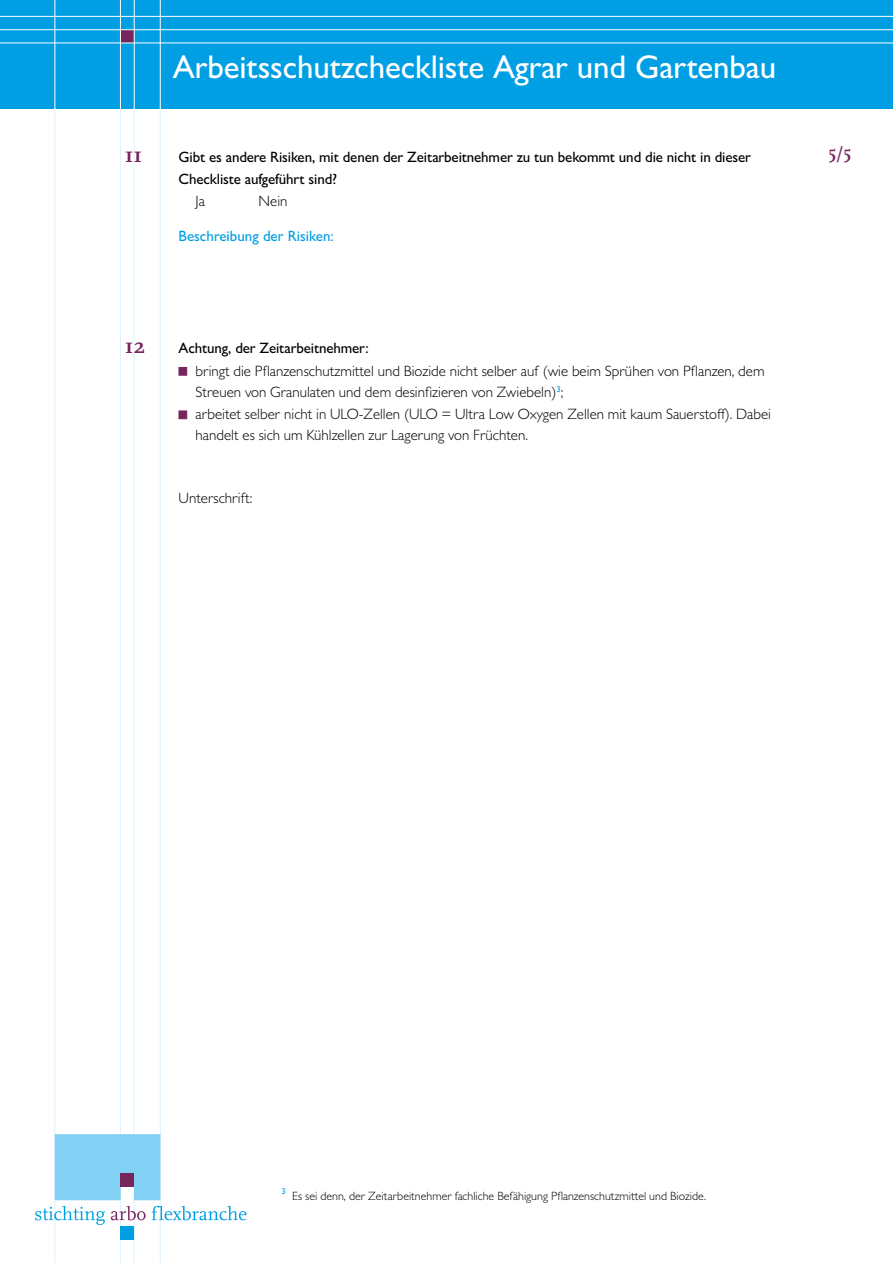
<style>
.page{position:relative;width:893px;height:1263px;background:#fff}
.page>*{position:absolute;margin:0;border:0;box-sizing:border-box;transform-origin:0 0}
.t1{font:500 33px "Gill Sans MT Pro";letter-spacing:-.005em;color:#fff}
.t2{font:700 22.5px "Scala";color:#77265b}
.t3{font:700 18px "Scala";color:#77265b}
.t4{font:300 15px/21px "Gill Sans MT Pro";color:#000}
.t5{font:500 15px "Gill Sans MT Pro";letter-spacing:-.01em;color:#000}
.t6{font:500 15px "Gill Sans MT Pro";color:#009fe3}
.t7{font:300 12px "Gill Sans MT Pro";color:#000}
.t8{font:500 8.7px "Gill Sans MT Pro";color:#009fe3}
</style>
<div class="page">
<div style="left:0;top:0;width:893px;height:108px;background:#009fe3"></div>
<div style="left:120px;top:30px;width:14px;height:13px;background:#77265b"></div>
<hr style="left:0;top:43px;width:893px;height:1px;background:#fff">
<hr style="left:0;top:29px;width:893px;height:1px;background:#fff">
<hr style="left:0;top:16px;width:893px;height:1px;background:#fff">
<hr style="left:160px;top:0;width:1px;height:108px;background:#fff">
<hr style="left:120px;top:0;width:1px;height:108px;background:#fff">
<hr style="left:54px;top:0;width:1px;height:108px;background:#fff">
<hr style="left:134px;top:0;width:1px;height:108px;background:#fff">
<hr style="left:160px;top:108px;width:1px;height:1155px;background:#dff2fd">
<hr style="left:120px;top:108px;width:1px;height:1155px;background:#dff2fd">
<hr style="left:54px;top:108px;width:1px;height:1155px;background:#dff2fd">
<hr style="left:134px;top:108px;width:1px;height:1155px;background:#dff2fd">
<svg style="left:35px;top:1206px;width:70px;height:19px"></svg>
<svg style="left:111px;top:1206px;width:35px;height:14px"></svg>
<svg style="left:152px;top:1206px;width:95px;height:14px"></svg>
<div style="left:55px;top:1134px;width:105px;height:66px;background:#83d0f5"></div>
<div style="left:121px;top:1174px;width:13px;height:13px;background:#77265b"></div>
<div style="left:121px;top:1227px;width:13px;height:13px;background:#009fe3"></div>
<div style="left:179px;top:367px;width:8px;height:9px;background:#77265b;border:1px solid #77265b"></div>
<div style="left:179px;top:411px;width:8px;height:8px;background:#77265b;border:1px solid #77265b"></div>
<h1 class="t1" style="left:173px;top:48px;width:605px">Arbeitsschutzcheckliste Agrar und Gartenbau</h1>
<h2 class="t2" style="left:125px;top:142px;width:19px">11</h2>
<p class="t5" style="left:179px;top:148px;width:574px">Gibt es andere Risiken, mit denen der Zeitarbeitnehmer zu tun bekommt und die nicht in dieser</p>
<p class="t3" style="left:828px;top:142px;width:24px">5/5</p>
<p class="t5" style="left:179px;top:170px;width:160px">Checkliste aufgeführt sind?</p>
<p class="t4" style="left:196px;top:190px;width:11px">Ja</p>
<p class="t4" style="left:259px;top:190px;width:30px">Nein</p>
<p class="t6" style="left:179px;top:227px;width:157px">Beschreibung der Risiken:</p>
<h2 class="t2" style="left:125px;top:333px;width:22px">12</h2>
<p class="t5" style="left:179px;top:339px;width:192px">Achtung, der Zeitarbeitnehmer:</p>
<p class="t4" style="left:196px;top:360px;width:570px">bringt die Pflanzenschutzmittel und Biozide nicht selber auf (wie beim Sprühen von Pflanzen, dem<br>Streuen von Granulaten und dem desinfizieren von Zwiebeln)<sup>3</sup>;</p>
<p class="t4" style="left:196px;top:403px;width:577px">arbeitet selber nicht in ULO-Zellen (ULO = Ultra Low Oxygen Zellen mit kaum Sauerstoff). Dabei handelt es sich um Kühlzellen zur Lagerung von Früchten.</p>
<p class="t4" style="left:179px;top:487px;width:75px">Unterschrift:</p>
<p class="t8" style="left:281px;top:1185px;width:6px">3</p>
<p class="t7" style="left:292px;top:1189px;width:416px">Es sei denn, der Zeitarbeitnehmer fachliche Befähigung Pflanzenschutzmittel und Biozide.</p>
</div>
